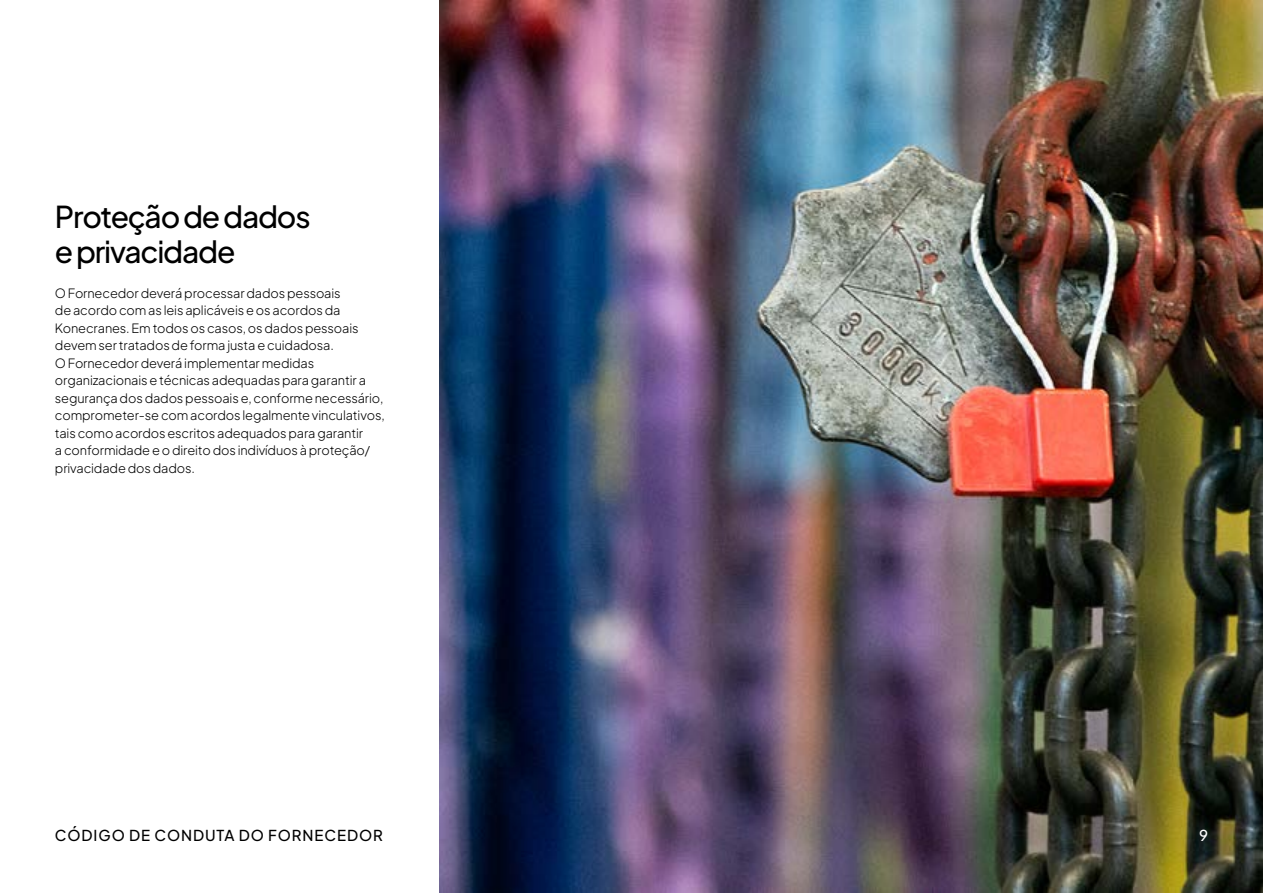
<style>
.page{position:relative;width:1263px;height:893px;background:#fff}
.page>*{position:absolute;margin:0;border:0;box-sizing:border-box;transform-origin:0 0}
.t1{font:30px/35px "Plus Jakarta Sans";letter-spacing:-.04em;color:#000}
.t2{font:15px "Plus Jakarta Sans";letter-spacing:.06em;color:#000}
.t3{font:15px "Plus Jakarta Sans";color:#fff}
.t4{font:12.75px/17.5px "Plus Jakarta Sans";letter-spacing:-.01em;color:#000}
</style>
<div class="page">
<img style="left:439px;top:0;width:824px;height:893px">
<h1 class="t1" style="left:55px;top:196px;width:257px">Proteção de dados e privacidade</h1>
<p class="t4" style="left:55px;top:283px;width:331px">O Fornecedor deverá processar dados pessoais<br>de acordo com as leis aplicáveis e os acordos da Konecranes. Em todos os casos, os dados pessoais devem ser tratados de forma justa e cuidadosa.<br>O Fornecedor deverá implementar medidas organizacionais e técnicas adequadas para garantir a segurança dos dados pessoais e, conforme necessário, comprometer-se com acordos legalmente vinculativos, tais como acordos escritos adequados para garantir<br>a conformidade e o direito dos indivíduos à proteção/ privacidade dos dados.</p>
<p class="t2" style="left:55px;top:823px;width:329px">CÓDIGO DE CONDUTA DO FORNECEDOR</p>
<p class="t3" style="left:1199px;top:823px;width:10px">9</p>
</div>
